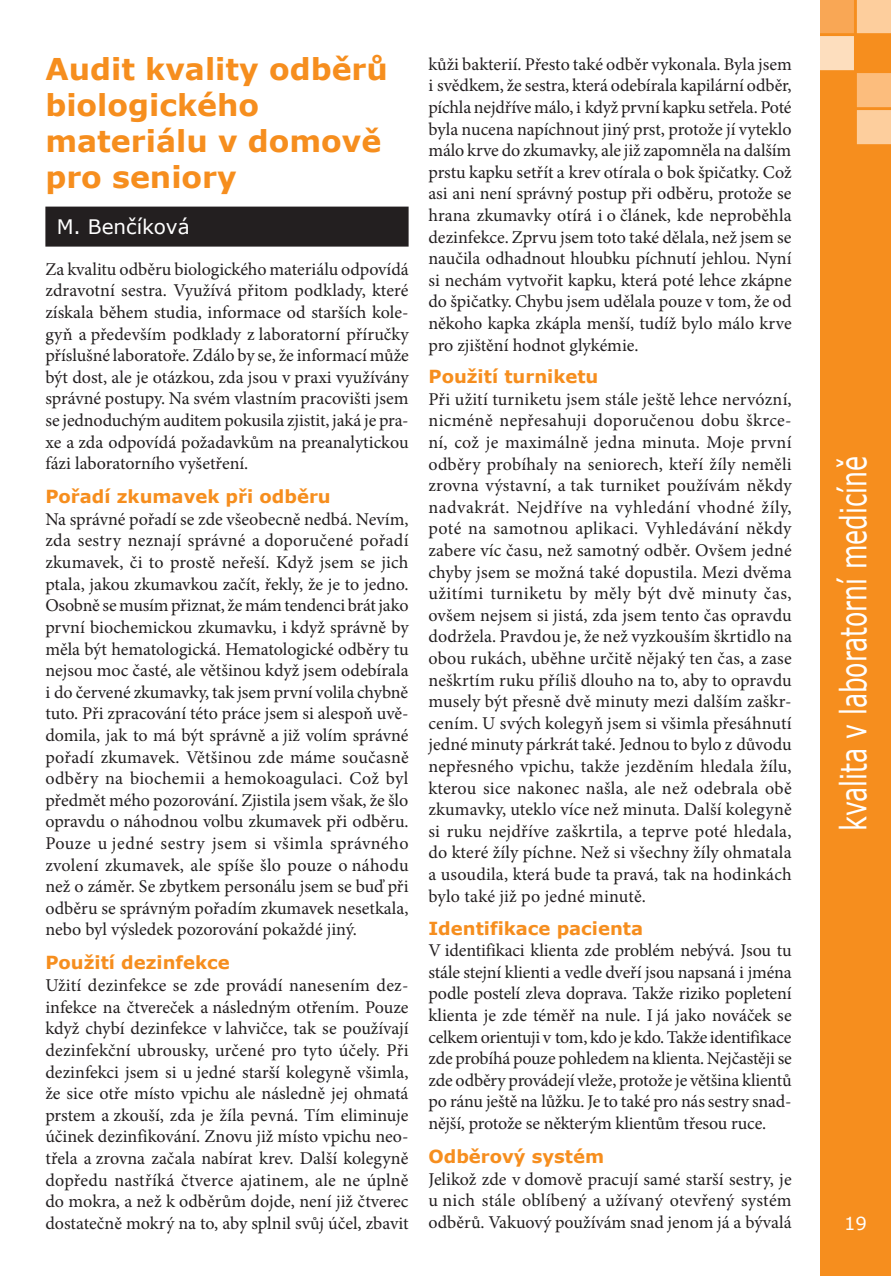
<style>
.page{position:relative;width:891px;height:1276px;background:#fff}
.page>*{position:absolute;margin:0;border:0;box-sizing:border-box;transform-origin:0 0}
.t1{font:36px "Verdana";color:#fff;scale:.7 1}
.t2{font:700 30px/36px "Verdana";color:#f68e1e}
.t3{font:20px "Verdana";color:#fff}
.t4{font:18px/21.6px "Minion Pro";color:#231f20;text-align:justify}
.t5{font:700 18px "Verdana";color:#f68e1e}
.t6{font:18px "Verdana";color:#fff}
</style>
<div class="page">
<div style="left:820px;top:0;width:70px;height:1276px;background:#f68e1e"></div>
<div style="left:45px;top:207px;width:363px;height:40px;background:#231f20"></div>
<h2 class="t2" style="left:45px;top:50px;width:344px">Audit kvality odběrů biologického materiálu v domově pro seniory</h2>
<p class="t3" style="left:57px;top:213px;width:134px">M. Benčíková</p>
<p class="t4" style="left:45px;top:258px;width:365px">Za kvalitu odběru biologického materiálu odpovídá zdravotní sestra. Využívá přitom podklady, které získala během studia, informace od starších kole&shy;gyň a především podklady z laboratorní příručky příslušné laboratoře. Zdálo by se, že informací může být dost, ale je otázkou, zda jsou v praxi využívány správné postupy. Na svém vlastním pracovišti jsem se jednoduchým auditem pokusila zjistit, jaká je pra&shy;xe a zda odpovídá požadavkům na preanalytickou fázi laboratorního vyšetření.</p>
<p class="t5" style="left:45px;top:484px;width:287px">Pořadí zkumavek při odběru</p>
<p class="t4" style="left:45px;top:508px;width:364px">Na správné pořadí se zde všeobecně nedbá. Nevím, zda sestry neznají správné a doporučené pořadí zkumavek, či to prostě neřeší. Když jsem se jich ptala, jakou zkumavkou začít, řekly, že je to jedno.<br>Osobně se musím přiznat, že mám tendenci brát jako první biochemickou zkumavku, i když správně by měla být hematologická. Hematologické odběry tu nejsou moc časté, ale většinou když jsem odebírala i do červené zkumavky, tak jsem první volila chybně tuto. Při zpracování této práce jsem si alespoň uvě&shy;domila, jak to má být správně a již volím správné pořadí zkumavek. Většinou zde máme současně odběry na biochemii a hemokoagulaci. Což byl předmět mého pozorování. Zjistila jsem však, že šlo opravdu o náhodnou volbu zkumavek při odběru.<br>Pouze u jedné sestry jsem si všimla správného zvolení zkumavek, ale spíše šlo pouze o náhodu než o záměr. Se zbytkem personálu jsem se buď při odběru se správným pořadím zkumavek nesetkala, nebo byl výsledek pozorování pokaždé jiný.</p>
<p class="t5" style="left:45px;top:950px;width:186px">Použití dezinfekce</p>
<p class="t4" style="left:45px;top:974px;width:364px">Užití dezinfekce se zde provádí nanesením dez&shy;infekce na čtvereček a následným otřením. Pouze když chybí dezinfekce v lahvičce, tak se používají dezinfekční ubrousky, určené pro tyto účely. Při dezinfekci jsem si u jedné starší kolegyně všimla, že sice otře místo vpichu ale následně jej ohmatá prstem a zkouší, zda je žíla pevná. Tím eliminuje účinek dezinfikování. Znovu již místo vpichu neo&shy;třela a zrovna začala nabírat krev. Další kolegyně dopředu nastříká čtverce ajatinem, ale ne úplně do mokra, a než k odběrům dojde, není již čtverec dostatečně mokrý na to, aby splnil svůj účel, zbavit</p>
<p class="t4" style="left:428px;top:53px;width:365px">kůži bakterií. Přesto také odběr vykonala. Byla jsem i svědkem, že sestra, která odebírala kapilární odběr, píchla nejdříve málo, i když první kapku setřela. Poté byla nucena napíchnout jiný prst, protože jí vyteklo málo krve do zkumavky, ale již zapomněla na dalším prstu kapku setřít a krev otírala o bok špičatky. Což asi ani není správný postup při odběru, protože se hrana zkumavky otírá i o článek, kde neproběhla dezinfekce. Zprvu jsem toto také dělala, než jsem se naučila odhadnout hloubku píchnutí jehlou. Nyní si nechám vytvořit kapku, která poté lehce zkápne do špičatky. Chybu jsem udělala pouze v tom, že od někoho kapka zkápla menší, tudíž bylo málo krve pro zjištění hodnot glykémie.</p>
<p class="t5" style="left:428px;top:364px;width:171px">Použití turniketu</p>
<p class="t4" style="left:428px;top:388px;width:365px">Při užití turniketu jsem stále ještě lehce nervózní, nicméně nepřesahuji doporučenou dobu škrce&shy;ní, což je maximálně jedna minuta. Moje první odběry probíhaly na seniorech, kteří žíly neměli zrovna výstavní, a tak turniket používám někdy nadvakrát. Nejdříve na vyhledání vhodné žíly, poté na samotnou aplikaci. Vyhledávání někdy zabere víc času, než samotný odběr. Ovšem jedné chyby jsem se možná také dopustila. Mezi dvěma užitími turniketu by měly být dvě minuty čas, ovšem nejsem si jistá, zda jsem tento čas opravdu dodržela. Pravdou je, že než vyzkouším škrtidlo na obou rukách, uběhne určitě nějaký ten čas, a zase neškrtím ruku příliš dlouho na to, aby to opravdu musely být přesně dvě minuty mezi dalším zaškr&shy;cením. U svých kolegyň jsem si všimla přesáhnutí jedné minuty párkrát také. Jednou to bylo z důvodu nepřesného vpichu, takže jezděním hledala žílu, kterou sice nakonec našla, ale než odebrala obě zkumavky, uteklo více než minuta. Další kolegyně si ruku nejdříve zaškrtila, a teprve poté hledala, do které žíly píchne. Než si všechny žíly ohmatala a usoudila, která bude ta pravá, tak na hodinkách bylo také již po jedné minutě.</p>
<p class="t5" style="left:428px;top:915px;width:216px">Identifikace pacienta</p>
<p class="t4" style="left:428px;top:939px;width:365px">V identifikaci klienta zde problém nebývá. Jsou tu stále stejní klienti a vedle dveří jsou napsaná i jména podle postelí zleva doprava. Takže riziko popletení klienta je zde téměř na nule. I já jako nováček se celkem orientuji v tom, kdo je kdo. Takže identifikace zde probíhá pouze pohledem na klienta. Nejčastěji se zde odběry provádejí vleže, protože je většina klientů po ránu ještě na lůžku. Je to také pro nás sestry snad&shy;nější, protože se některým klientům třesou ruce.</p>
<p class="t5" style="left:428px;top:1143px;width:177px">Odběrový systém</p>
<p class="t4" style="left:428px;top:1168px;width:364px">Jelikož zde v domově pracují samé starší sestry, je u nich stále oblíbený a užívaný otevřený systém odběrů. Vakuový používám snad jenom já a bývalá</p>
<h1 class="t1" style="left:828px;top:831px;width:538px;rotate:-90deg">kvalita v laboratorní medicíně</h1>
<p class="t6" style="left:843px;top:1211px;width:24px">19</p>
</div>
